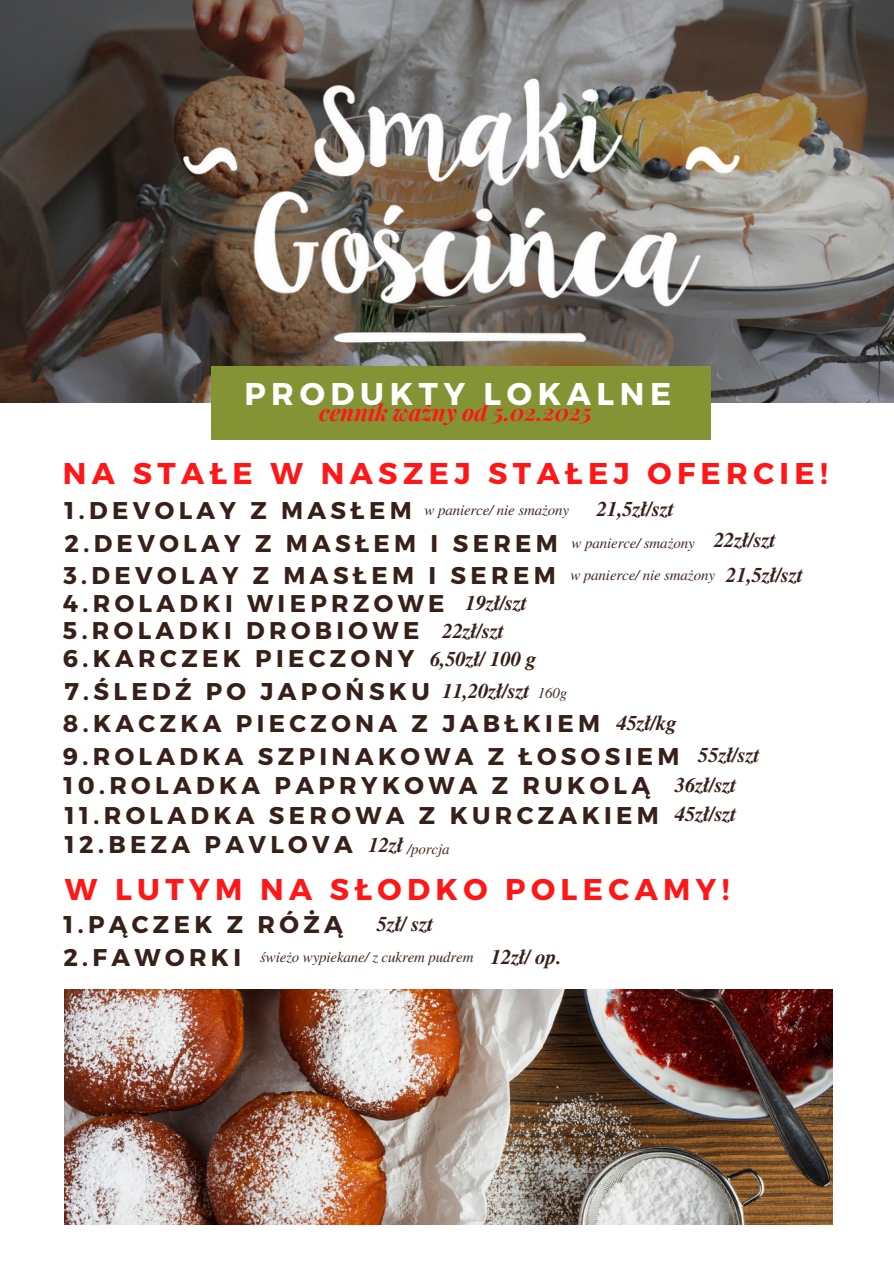
<style>
.page{position:relative;width:894px;height:1264px;background:#fff}
.page>*{position:absolute;margin:0;border:0;box-sizing:border-box;transform-origin:0 0}
.t1{font:700 31.35px "Montserrat";letter-spacing:.18em;color:#fff}
.t2{font:700 30px "Montserrat";letter-spacing:.18em;color:#ff1616}
.t3{font:700 24.15px "Montserrat";letter-spacing:.18em;color:#372019}
.t4{font:italic 700 23.1px "Playfair Display";letter-spacing:-.01em;color:#ff1616}
.t5{font:italic 700 21px "Te X Gyre Termes";letter-spacing:-.01em;color:#372019}
.t6{font:italic 15px "Te X Gyre Termes";letter-spacing:-.01em;color:#432b1f}
</style>
<div class="page">
<img style="left:0;top:0;width:893px;height:403px">
<div style="left:211px;top:367px;width:499px;height:73px;background:#849434"></div>
<img style="left:183px;top:78px;width:556px;height:265px">
<img style="left:65px;top:989px;width:767px;height:235px">
<p class="t1" style="left:244px;top:373px;width:428px">PRODUKTY LOKALNE</p>
<p class="t4" style="left:319px;top:396px;width:274px">cennik ważny od 5.02.2025</p>
<h1 class="t2" style="left:63px;top:453px;width:766px">NA STAŁE W NASZEJ STAŁEJ OFERCIE!</h1>
<h3 class="t3" style="left:65px;top:495px;width:348px">1.DEVOLAY Z MASŁEM</h3>
<h1 class="t5" style="left:596px;top:493px;width:78px">21,5zł/szt</h1>
<h4 class="t3" style="left:65px;top:527px;width:495px">2.DEVOLAY Z MASŁEM I SEREM</h4>
<h2 class="t6" style="left:571px;top:531px;width:124px">w panierce/ smażony</h2>
<p class="t5" style="left:713px;top:524px;width:63px">22zł/szt</p>
<h2 class="t3" style="left:63px;top:560px;width:494px">3.DEVOLAY Z MASŁEM I SEREM</h2>
<h4 class="t6" style="left:570px;top:564px;width:146px">w panierce/ nie smażony</h4>
<p class="t3" style="left:63px;top:588px;width:383px">4.ROLADKI WIEPRZOWE</p>
<h2 class="t5" style="left:465px;top:587px;width:63px">19zł/szt</h2>
<h4 class="t3" style="left:63px;top:614px;width:358px">5.ROLADKI DROBIOWE</h4>
<p class="t5" style="left:442px;top:615px;width:63px">22zł/szt</p>
<h2 class="t3" style="left:63px;top:642px;width:353px">6.KARCZEK PIECZONY</h2>
<h4 class="t5" style="left:430px;top:643px;width:108px">6,50zł/ 100 g</h4>
<h2 class="t3" style="left:65px;top:675px;width:366px">7.ŚLEDŹ PO JAPOŃSKU</h2>
<h4 class="t5" style="left:442px;top:675px;width:89px">11,20zł/szt</h4>
<h2 class="t3" style="left:63px;top:708px;width:538px">8.KACZKA PIECZONA Z JABŁKIEM</h2>
<h4 class="t5" style="left:616px;top:707px;width:62px">45zł/kg</h4>
<h2 class="t3" style="left:63px;top:740px;width:618px">9.ROLADKA SZPINAKOWA Z ŁOSOSIEM</h2>
<h4 class="t5" style="left:698px;top:739px;width:63px">55zł/szt</h4>
<p class="t3" style="left:63px;top:769px;width:588px">10.ROLADKA PAPRYKOWA Z RUKOLĄ</p>
<h2 class="t5" style="left:674px;top:769px;width:63px">36zł/szt</h2>
<h4 class="t3" style="left:65px;top:799px;width:595px">11.ROLADKA SEROWA Z KURCZAKIEM</h4>
<h2 class="t5" style="left:674px;top:798px;width:63px">45zł/szt</h2>
<h4 class="t3" style="left:65px;top:828px;width:289px">12.BEZA PAVLOVA</h4>
<h2 class="t5" style="left:368px;top:829px;width:36px">12zł</h2>
<p class="t6" style="left:424px;top:499px;width:146px">w panierce/ nie smażony</p>
<h4 class="t5" style="left:726px;top:559px;width:78px">21,5zł/szt</h4>
<h2 class="t6" style="left:537px;top:682px;width:31px">160g</h2>
<h4 class="t6" style="left:407px;top:838px;width:44px">/porcja</h4>
<h2 class="t2" style="left:65px;top:869px;width:665px">W LUTYM NA SŁODKO POLECAMY!</h2>
<h4 class="t3" style="left:63px;top:908px;width:281px">1.PĄCZEK Z RÓŻĄ</h4>
<p class="t5" style="left:377px;top:908px;width:58px">5zł/ szt</p>
<h2 class="t3" style="left:63px;top:941px;width:179px">2.FAWORKI</h2>
<h1 class="t6" style="left:260px;top:946px;width:215px">świeżo wypiekane/ z cukrem pudrem</h1>
<h4 class="t5" style="left:490px;top:941px;width:72px">12zł/ op.</h4>
</div>
